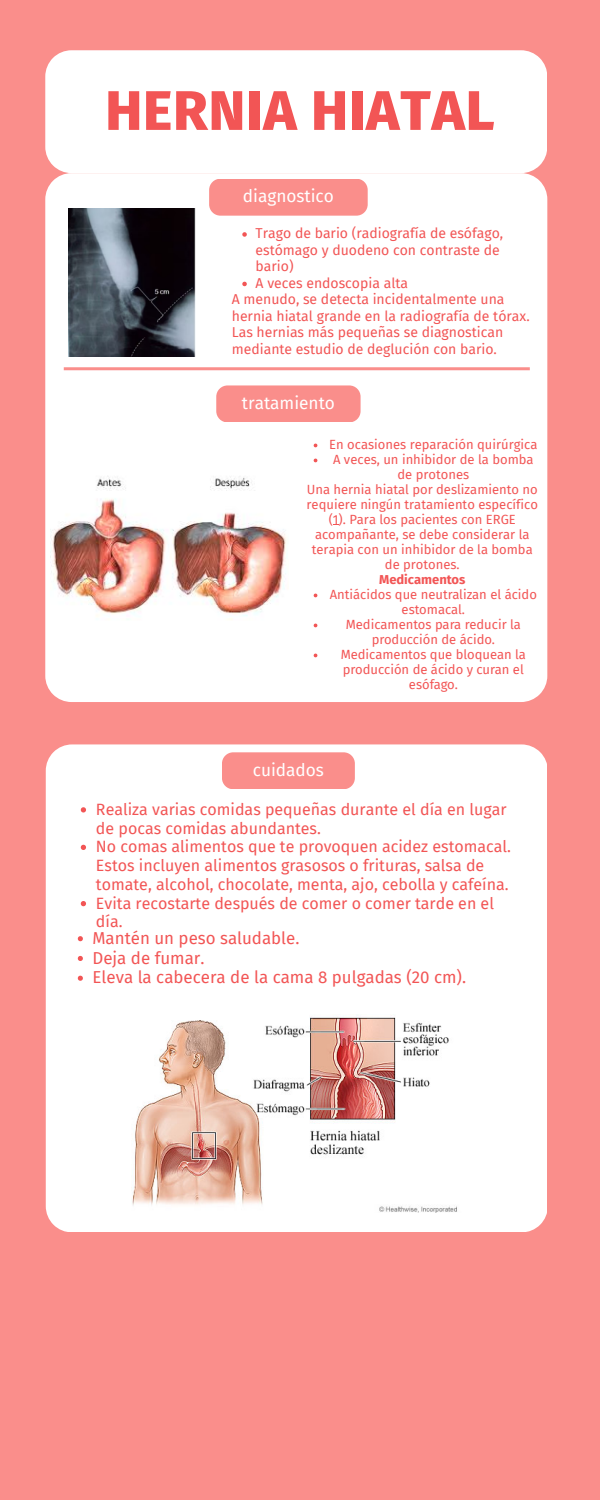
<style>
.page{position:relative;width:600px;height:1500px;background:#fa8e8b}
.page>*{position:absolute;margin:0;border:0;box-sizing:border-box;transform-origin:0 0}
.t1{font:800 55.7px "Fira Sans";letter-spacing:.015em;color:#f25555}
.t2{font:17.2px "Fira Sans";color:#fff}
.t3{font:16.9px "Fira Sans";color:#f25555}
.t4{font:16px/18.8px "Fira Sans";color:#f25555}
.t5{font:14px/16.5px "Fira Sans";color:#f25555}
.t6{font:13px/15px "Fira Sans";color:#f25555;text-align:center}
.t7{font:700 13px "Fira Sans";color:#f25555}
</style>
<div class="page">
<div style="left:45px;top:50px;width:502px;height:123px;background:#fff"></div>
<div style="left:45px;top:173px;width:502px;height:529px;background:#fff"></div>
<div style="left:209px;top:179px;width:159px;height:37px;background:#fa8e8b;border-radius:11px"></div>
<hr style="left:64px;top:367px;width:466px;height:3px;background:#fa8e8b">
<div style="left:216px;top:385px;width:145px;height:37px;background:#fa8e8b;border-radius:11px"></div>
<div style="left:46px;top:744px;width:501px;height:488px;background:#fff"></div>
<div style="left:222px;top:752px;width:133px;height:37px;background:#fa8e8b;border-radius:11px"></div>
<img style="left:68px;top:208px;width:128px;height:148px">
<img style="left:51px;top:468px;width:237px;height:164px">
<img style="left:131px;top:998px;width:330px;height:215px">
<svg style="left:242px;top:232px;width:5px;height:5px"></svg>
<svg style="left:242px;top:282px;width:5px;height:4px"></svg>
<svg style="left:81px;top:807px;width:5px;height:6px"></svg>
<svg style="left:81px;top:845px;width:5px;height:5px"></svg>
<svg style="left:81px;top:901px;width:5px;height:5px"></svg>
<svg style="left:78px;top:936px;width:5px;height:5px"></svg>
<svg style="left:78px;top:956px;width:5px;height:5px"></svg>
<svg style="left:78px;top:976px;width:5px;height:5px"></svg>
<h2 class="t1" style="left:105px;top:78px;width:391px">HERNIA HIATAL</h2>
<h1 class="t2" style="left:243px;top:186px;width:93px">diagnostico</h1>
<p class="t5" style="left:256px;top:225px;width:249px">Trago de bario (radiografía de esófago, estómago y duodeno con contraste de bario)</p>
<p class="t5" style="left:256px;top:275px;width:154px">A veces endoscopia alta</p>
<p class="t5" style="left:232px;top:291px;width:299px">A menudo, se detecta incidentalmente una hernia hiatal grande en la radiografía de tórax.<br>Las hernias más pequeñas se diagnostican mediante estudio de deglución con bario.</p>
<p class="t2" style="left:242px;top:393px;width:95px">tratamiento</p>
<p class="t6" style="left:329px;top:437px;width:210px">En ocasiones reparación quirúrgica</p>
<p class="t6" style="left:333px;top:452px;width:202px">A veces, un inhibidor de la bomba de protones</p>
<p class="t6" style="left:307px;top:482px;width:233px">Una hernia hiatal por deslizamiento no requiere ningún tratamiento específico (1). Para los pacientes con ERGE acompañante, se debe considerar la terapia con un inhibidor de la bomba de protones.</p>
<p class="t7" style="left:379px;top:572px;width:88px">Medicamentos</p>
<p class="t6" style="left:330px;top:587px;width:209px">Antiácidos que neutralizan el ácido estomacal.</p>
<h2 class="t6" style="left:346px;top:617px;width:177px">Medicamentos para reducir la producción de ácido.</h2>
<p class="t6" style="left:341px;top:647px;width:187px">Medicamentos que bloquean la producción de ácido y curan el esófago.</p>
<h2 class="t2" style="left:253px;top:759px;width:73px">cuidados</h2>
<p class="t4" style="left:96px;top:800px;width:412px">Realiza varias comidas pequeñas durante el día en lugar de pocas comidas abundantes.</p>
<p class="t4" style="left:96px;top:837px;width:417px">No comas alimentos que te provoquen acidez estomacal.<br>Estos incluyen alimentos grasosos o frituras, salsa de tomate, alcohol, chocolate, menta, ajo, cebolla y cafeína.</p>
<p class="t4" style="left:96px;top:894px;width:400px">Evita recostarte después de comer o comer tarde en el día.</p>
<p class="t3" style="left:93px;top:928px;width:209px">Mantén un peso saludable.</p>
<p class="t3" style="left:93px;top:948px;width:114px">Deja de fumar.</p>
<p class="t3" style="left:93px;top:968px;width:375px">Eleva la cabecera de la cama 8 pulgadas (20 cm).</p>
</div>
